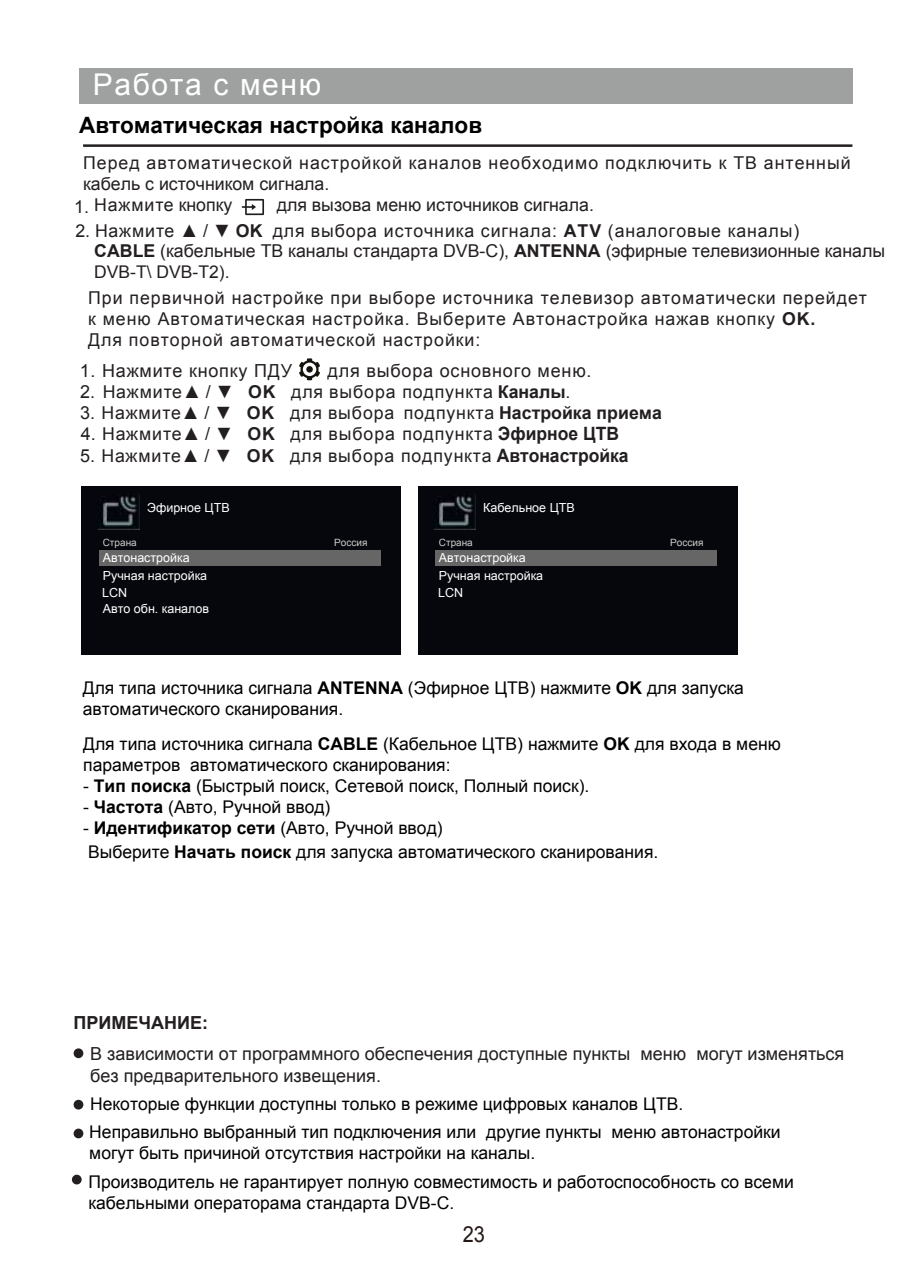
<style>
.page{position:relative;width:922px;height:1276px;background:#fff}
.page>*{position:absolute;margin:0;border:0;box-sizing:border-box;transform-origin:0 0}
.t1{font:30px "Arial";letter-spacing:.055em;color:#fff}
.t2{font:700 22.5px "Arial";color:#000}
.t3{font:22px "Arial";color:#231815;scale:.9 1}
.t4{font:18px/21.5px "Arial";color:#231f20}
.t5{font:18px "Arial";letter-spacing:.045em;color:#231f20}
.t6{font:700 18px "Arial";color:#231f20}
.t7{font:17.75px/21.2px "Arial";letter-spacing:.05em;color:#231f20}
.t8{font:17.75px "Arial";color:#231f20}
.t9{font:17.75px "Arial";letter-spacing:.025em;color:#231f20}
.t10{font:700 17.75px "Arial";color:#231f20}
.t11{font:17.5px/21px "Arial";color:#000}
.t12{font:17.5px "Arial";color:#231f20}
.t13{font:12.5px/16.8px "Arial";color:#fff}
.t14{font:10px "Arial";color:#ccc}
.s1{font-size:18px}
.s2{font-weight:700}
.s3{font-weight:700;font-size:18.25px}
</style>
<div class="page">
<div style="left:79px;top:69px;width:773px;height:35px;background:#9fa0a0"></div>
<hr style="left:83px;top:144px;width:769px;height:3px;background:#231f20">
<div style="left:74px;top:1048px;width:9px;height:10px;background:#231f20;border-radius:50%"></div>
<div style="left:74px;top:1099px;width:9px;height:10px;background:#231f20;border-radius:50%"></div>
<div style="left:74px;top:1128px;width:9px;height:10px;background:#231f20;border-radius:50%"></div>
<svg style="left:299px;top:358px;width:21px;height:22px"></svg>
<svg style="left:242px;top:199px;width:22px;height:16px"></svg>
<div style="left:82px;top:486px;width:319px;height:169px;background:#05070c"></div>
<img style="left:99px;top:494px;width:40px;height:36px">
<div style="left:99px;top:551px;width:281px;height:15px;background:#666"></div>
<div style="left:418px;top:486px;width:319px;height:169px;background:#05070c"></div>
<img style="left:435px;top:494px;width:40px;height:36px">
<div style="left:435px;top:551px;width:281px;height:15px;background:#666"></div>
<div style="left:72px;top:1174px;width:10px;height:10px;background:#231f20;border-radius:50%"></div>
<h1 class="t1" style="left:93px;top:64px;width:230px">Работа с меню</h1>
<p class="t2" style="left:79px;top:110px;width:404px">Автоматическая настройка каналов</p>
<p class="t7" style="left:83px;top:152px;width:769px">Перед автоматической настройкой каналов необходимо подключить к ТВ антенный кабель с источником сигнала.</p>
<p class="t9" style="left:94px;top:193px;width:139px">Нажмите кнопку</p>
<p class="t8" style="left:276px;top:193px;width:319px">для вызова меню источников сигнала.</p>
<p class="t7" style="left:75px;top:220px;width:188px">2. Нажмите <span class="s1">▲ / ▼</span> <span class="s2">OK</span></p>
<p class="t7" style="left:273px;top:220px;width:528px">для выбора источника сигнала: <span class="s2">ATV</span> (аналоговые каналы)</p>
<p class="t7" style="left:74px;top:196px;width:16px">1.</p>
<p class="t8" style="left:94px;top:239px;width:792px"><span class="s2">CABLE</span> (кабельные ТВ каналы стандарта DVB-C), <span class="s2">ANTENNA</span> (эфирные телевизионные каналы</p>
<p class="t12" style="left:94px;top:260px;width:137px">DVB-T\ DVB-T2).</p>
<p class="t7" style="left:88px;top:287px;width:780px">При первичной настройке при выборе источника телевизор автоматически перейдет к меню Автоматическая настройка. Выберите Автонастройка нажав кнопку <span class="s2">OK.<br></span>Для повторной автоматической настройки:</p>
<p class="t5" style="left:80px;top:358px;width:214px">1. Нажмите кнопку ПДУ</p>
<p class="t5" style="left:327px;top:358px;width:265px">для выбора основного меню.</p>
<p class="t10" style="left:248px;top:379px;width:29px">OK</p>
<p class="t7" style="left:80px;top:402px;width:583px"><span class="s1">3.</span> Нажмите<span class="s1">▲ / ▼</span> <span class="s2">OK</span> для выбора подпункта <span class="s2">Настройка приема</span></p>
<p class="t7" style="left:81px;top:423px;width:539px"><span class="s1">4.</span> Нажмите<span class="s1">▲ / ▼</span> <span class="s2">OK</span> для выбора подпункта <span class="s3">Эфирное ЦТВ</span></p>
<p class="t7" style="left:80px;top:445px;width:550px"><span class="s1">5.</span> Нажмите<span class="s1">▲ / ▼</span> <span class="s2">OK</span> для выбора подпункта <span class="s3">Автонастройка</span></p>
<p class="t7" style="left:80px;top:381px;width:155px"><span class="s1">2.</span> Нажмите<span class="s1">▲ / ▼</span></p>
<p class="t7" style="left:291px;top:381px;width:281px">для выбора подпункта <span class="s2">Каналы</span>.</p>
<p class="t13" style="left:147px;top:499px;width:84px">Эфирное ЦТВ</p>
<p class="t13" style="left:483px;top:499px;width:93px">Кабельное ЦТВ</p>
<p class="t14" style="left:103px;top:535px;width:35px">Страна</p>
<p class="t14" style="left:334px;top:535px;width:35px">Россия</p>
<p class="t13" style="left:102px;top:567px;width:108px">Ручная настройка<br>LCN<br>Авто обн. каналов</p>
<p class="t13" style="left:103px;top:548px;width:88px">Автонастройка</p>
<p class="t14" style="left:439px;top:535px;width:36px">Страна</p>
<p class="t14" style="left:670px;top:535px;width:35px">Россия</p>
<p class="t13" style="left:438px;top:567px;width:106px">Ручная настройка<br>LCN</p>
<p class="t13" style="left:439px;top:548px;width:88px">Автонастройка</p>
<p class="t11" style="left:83px;top:677px;width:662px">Для типа источника сигнала <span class="s2">ANTENNA</span> (Эфирное ЦТВ) нажмите <span class="s2">OK</span> для запуска автоматического сканирования.</p>
<p class="t11" style="left:83px;top:733px;width:699px">Для типа источника сигнала <span class="s2">CABLE</span> (Кабельное ЦТВ) нажмите <span class="s2">OK</span> для входа в меню параметров автоматического сканирования:</p>
<p class="t11" style="left:83px;top:775px;width:507px">- <span class="s2">Тип поиска</span> (Быстрый поиск, Сетевой поиск, Полный поиск).</p>
<p class="t11" style="left:83px;top:796px;width:249px">- <span class="s2">Частота</span> (Авто, Ручной ввод)</p>
<p class="t11" style="left:83px;top:817px;width:361px">- <span class="s2">Идентификатор сети</span> (Авто, Ручной ввод)</p>
<p class="t11" style="left:88px;top:841px;width:571px">Выберите <span class="s2">Начать поиск</span> для запуска автоматического сканирования.</p>
<p class="t6" style="left:74px;top:1010px;width:136px">ПРИМЕЧАНИЕ:</p>
<p class="t4" style="left:90px;top:1042px;width:755px">В зависимости от программного обеспечения доступные пункты меню могут изменяться без предварительного извещения.</p>
<p class="t11" style="left:89px;top:1088px;width:692px;line-height:29px">Некоторые функции доступны только в режиме цифровых каналов ЦТВ.<br>Неправильно выбранный тип подключения или другие пункты меню автонастройки</p>
<p class="t11" style="left:89px;top:1142px;width:447px">могут быть причиной отсутствия настройки на каналы.</p>
<p class="t11" style="left:88px;top:1171px;width:706px">Производитель не гарантирует полную совместимость и работоспособность со всеми кабельными операторама стандарта DVB-C.</p>
<p class="t3" style="left:462px;top:1219px;width:26px">23</p>
</div>
